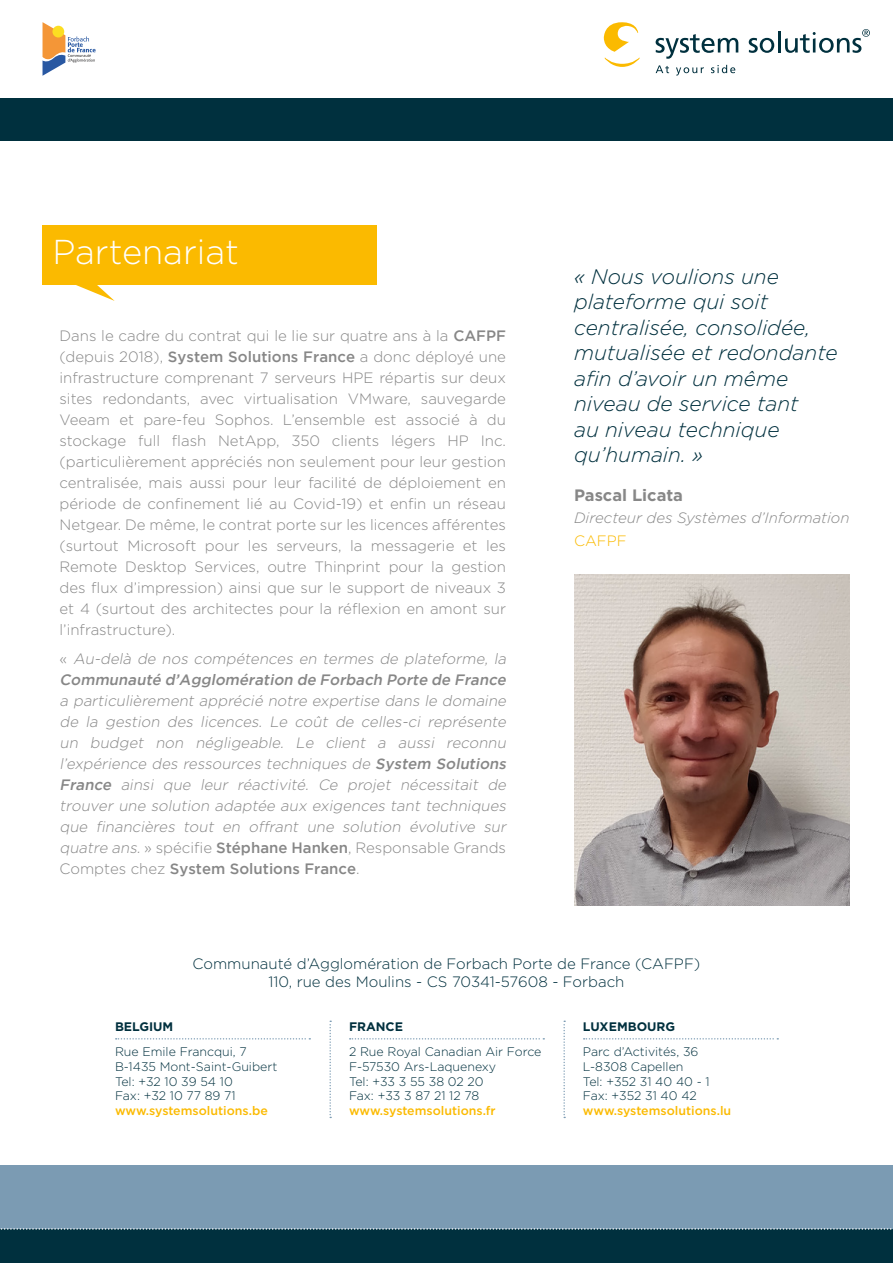
<style>
.page{position:relative;width:893px;height:1263px;background:#fff}
.page>*{position:absolute;margin:0;border:0;box-sizing:border-box;transform-origin:0 0}
.t1{font:300 34.5px "Gotham";color:#fff}
.t2{font:italic 300 21px/25.5px "Gotham";color:#00303e}
.t3{font:700 16.5px "Gotham";color:#878787}
.t4{font:300 15px/21px "Gotham";color:#878787;text-align:justify}
.t5{font:italic 300 15px/21px "Gotham";color:#878787}
.t6{font:italic 500 15px/21px "Gotham";color:#878787}
.t7{font:300 15px/18px "Gotham";color:#00303e;text-align:center}
.t8{font:italic 300 15px "Gotham";color:#878787}
.t9{font:300 15px "Gotham";color:#fbba00}
.t10{font:300 12.45px/14.9px "Gotham";color:#00303e}
.t11{font:500 12.45px "Gotham";color:#fbba00}
.t12{font:700 12.45px "Gotham";color:#00303e}
.s1{font-weight:500}
.s2{font-weight:300;font-style:normal}
.s3{font-weight:300}
.s4{font-style:normal}
.s5{font-weight:500;font-style:normal}
</style>
<div class="page">
<div style="left:0;top:1229px;width:893px;height:34px;background:#00303e"></div>
<div style="left:0;top:1165px;width:893px;height:64px;background:#7b9bb3"></div>
<svg style="left:0;top:1228px;width:892px;height:2px"></svg>
<svg style="left:656px;top:65px;width:13px;height:8px"></svg>
<svg style="left:676px;top:67px;width:28px;height:9px"></svg>
<svg style="left:711px;top:65px;width:24px;height:8px"></svg>
<svg style="left:604px;top:22px;width:34px;height:30px"></svg>
<svg style="left:604px;top:58px;width:36px;height:9px"></svg>
<svg style="left:656px;top:34px;width:82px;height:25px"></svg>
<svg style="left:749px;top:38px;width:25px;height:15px"></svg>
<hr style="left:778px;top:31px;width:2px;height:22px;background:#00303e">
<svg style="left:785px;top:29px;width:85px;height:24px"></svg>
<div style="left:0;top:98px;width:893px;height:42px;background:#00303e"></div>
<div style="left:43px;top:225px;width:334px;height:60px;background:#fbba00"></div>
<svg style="left:76px;top:285px;width:39px;height:16px"></svg>
<svg style="left:116px;top:1038px;width:194px;height:1px"></svg>
<svg style="left:350px;top:1038px;width:194px;height:1px"></svg>
<svg style="left:584px;top:1038px;width:194px;height:1px"></svg>
<svg style="left:329px;top:1020px;width:2px;height:98px"></svg>
<svg style="left:563px;top:1020px;width:2px;height:98px"></svg>
<svg style="left:43px;top:22px;width:53px;height:54px"></svg>
<div style="left:52px;top:26px;width:12px;height:12px;background:#fcde22;border-radius:50%"></div>
<img style="left:574px;top:574px;width:275px;height:332px">
<h1 class="t1" style="left:52px;top:230px;width:188px">Partenariat</h1>
<p class="t4" style="left:60px;top:324px;width:448px">Dans le cadre du contrat qui le lie sur quatre ans à la <span class="s1">CAFPF </span>(depuis 2018), <span class="s1">System Solutions France</span> a donc déployé une infrastructure comprenant 7 serveurs HPE répartis sur deux sites redondants, avec virtualisation VMware, sauvegarde Veeam et pare-feu Sophos. L’ensemble est associé à du stockage full flash NetApp, 350 clients légers HP Inc. (particulièrement appréciés non seulement pour leur gestion centralisée, mais aussi pour leur facilité de déploiement en période de confinement lié au Covid-19) et enfin un réseau Netgear. De même, le contrat porte sur les licences afférentes (surtout Microsoft pour les serveurs, la messagerie et les Remote Desktop Services, outre Thinprint pour la gestion des flux d’impression) ainsi que sur le support de niveaux 3 et 4 (surtout des architectes pour la réflexion en amont sur l’infrastructure).</p>
<p class="t6" style="left:60px;top:648px;width:451px"><span class="s2">«</span> <span class="s3">Au-delà de nos compétences en termes de plateforme, la<br></span>Communauté d’Agglomération de Forbach Porte de France</p>
<p class="t5" style="left:60px;top:690px;width:451px">a particulièrement apprécié notre expertise dans le domaine de la gestion des licences. Le coût de celles-ci représente un budget non négligeable. Le client a aussi reconnu l’expérience des ressources techniques de <span class="s1">System Solutions France</span> ainsi que leur réactivité. Ce projet nécessitait de trouver une solution adaptée aux exigences tant techniques que financières tout en offrant une solution évolutive sur quatre ans.<span class="s4">» spécifie</span> <span class="s5">Stéphane Hanken</span><span class="s4">, Responsable Grands Comptes chez</span> <span class="s5">System Solutions France</span><span class="s4">.</span></p>
<h2 class="t2" style="left:574px;top:263px;width:265px">« Nous voulions une plateforme qui soit centralisée, consolidée, mutualisée et redondante afin d’avoir un même niveau de service tant<br>au niveau technique qu’humain. »</h2>
<p class="t3" style="left:574px;top:484px;width:110px">Pascal Licata</p>
<p class="t8" style="left:574px;top:508px;width:277px">Directeur des Systèmes d’Information</p>
<p class="t9" style="left:574px;top:531px;width:54px">CAFPF</p>
<p class="t7" style="left:192px;top:954px;width:509px">Communauté d’Agglomération de Forbach Porte de France (CAFPF)<br>110, rue des Moulins - CS 70341-57608 - Forbach</p>
<p class="t12" style="left:115px;top:1018px;width:60px">BELGIUM</p>
<p class="t10" style="left:115px;top:1044px;width:164px">Rue Emile Francqui, 7<br>B-1435 Mont-Saint-Guibert<br>Tel: +32 10 39 54 10<br>Fax: +32 10 77 89 71</p>
<p class="t11" style="left:115px;top:1103px;width:154px">www.systemsolutions.be</p>
<p class="t12" style="left:349px;top:1018px;width:56px">FRANCE</p>
<p class="t10" style="left:349px;top:1044px;width:194px">2 Rue Royal Canadian Air Force<br>F-57530 Ars-Laquenexy<br>Tel: +33 3 55 38 02 20<br>Fax: +33 3 87 21 12 78</p>
<p class="t11" style="left:349px;top:1103px;width:148px">www.systemsolutions.fr</p>
<p class="t12" style="left:583px;top:1018px;width:94px">LUXEMBOURG</p>
<p class="t10" style="left:583px;top:1044px;width:128px">Parc d’Activités, 36<br>L-8308 Capellen<br>Tel: +352 31 40 40 - 1<br>Fax: +352 31 40 42</p>
<p class="t11" style="left:583px;top:1103px;width:150px">www.systemsolutions.lu</p>
</div>
